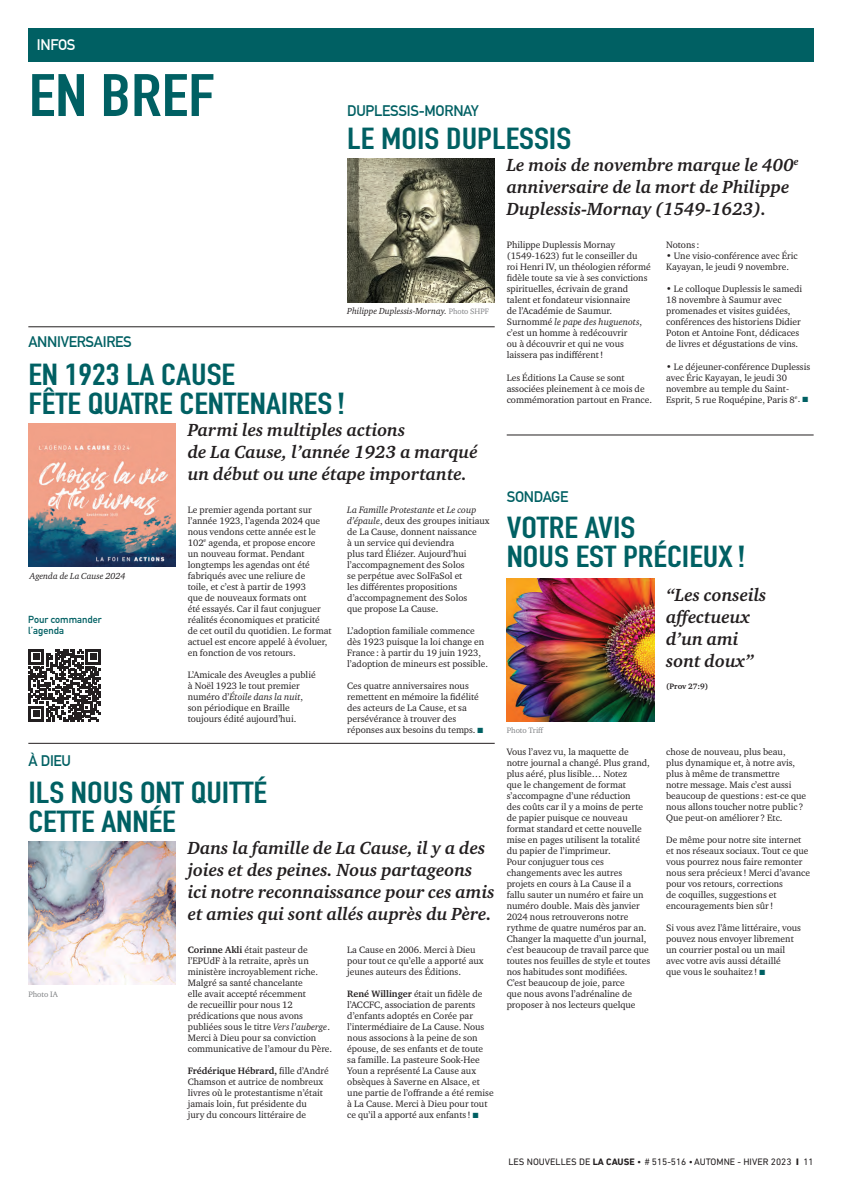
<style>
.page{position:relative;width:842px;height:1191px;background:#fff}
.page>*{position:absolute;margin:0;border:0;box-sizing:border-box;transform-origin:0 0}
.t1{font:700 58.9px "DIN Condensed";color:#006063;scale:1.22 1}
.t2{font:700 30px/29px "DIN Condensed";color:#006063;scale:1.22 1}
.t3{font:italic 700 18px/22px "Charter ITC Std";color:#231f20}
.t4{font:700 15px "DIN Alternate";letter-spacing:-.02em;color:#006063}
.t5{font:700 15px "DIN Alternate";letter-spacing:-.02em;color:#fff}
.t6{font:700 10px/11px "DIN Alternate";color:#006063}
.t7{font:9.5px/11px "Charter ITC Std";color:#231f20}
.t8{font:9.5px "DIN Next LT Pro";color:#231f20}
.t9{font:italic 9px "Charter ITC Std";color:#231f20}
.t10{font:8px "Charter ITC Std";color:#808285}
.t11{font:700 8px "Charter ITC Std";color:#231f20}
.s1{font-style:italic}
.s2{color:#006063}
.s3{font-style:normal;font-size:8px;color:#808285}
.s4{font-weight:700}
.s5{font-weight:800}
</style>
<div class="page">
<div style="left:28px;top:28px;width:786px;height:33px;background:#006063"></div>
<img style="left:28px;top:424px;width:148px;height:143px">
<svg style="left:29px;top:649px;width:72px;height:72px"></svg>
<img style="left:507px;top:578px;width:147px;height:143px">
<img style="left:28px;top:841px;width:148px;height:143px">
<hr style="left:507px;top:435px;width:307px;height:1px;background:#231f20">
<hr style="left:28px;top:326px;width:467px;height:1px;background:#231f20">
<hr style="left:28px;top:743px;width:467px;height:1px;background:#231f20">
<img style="left:347px;top:159px;width:148px;height:143px">
<h3 class="t5" style="left:37px;top:34px;width:40px">INFOS</h3>
<h1 class="t1" style="left:29px;top:56px;width:154px">EN BREF</h1>
<h3 class="t4" style="left:347px;top:100px;width:133px">DUPLESSIS-MORNAY</h3>
<h2 class="t2" style="left:347px;top:124px;width:185px">LE MOIS DUPLESSIS</h2>
<h3 class="t3" style="left:507px;top:154px;width:293px">Le mois de novembre marque le 400<sup>e </sup>anniversaire de la mort de Philippe<br>Duplessis-Mornay (1549-1623).</h3>
<p class="t7" style="left:507px;top:239px;width:145px">Philippe Duplessis Mornay (1549-1623) fut le conseiller du roi Henri IV, un théologien réformé fidèle toute sa vie à ses convictions spirituelles, écrivain de grand talent et fondateur visionnaire<br>de l’Académie de Saumur.<br>Surnommé <span class="s1">le pape des huguenots</span>, c’est un homme à redécouvrir<br>ou à découvrir et qui ne vous laissera pas indifférent!</p>
<p class="t7" style="left:507px;top:371px;width:147px">Les Éditions La Cause se sont associées pleinement à ce mois de commémoration partout en France.</p>
<p class="t7" style="left:666px;top:239px;width:35px">Notons :</p>
<p class="t7" style="left:666px;top:250px;width:133px">• Une visio-conférence avec Éric<br>Kayayan, le jeudi 9 novembre.</p>
<p class="t7" style="left:666px;top:283px;width:137px">• Le colloque Duplessis le samedi<br>18 novembre à Saumur avec promenades et visites guidées, conférences des historiens Didier<br>Poton et Antoine Font, dédicaces de livres et dégustations de vins.</p>
<p class="t7" style="left:666px;top:360px;width:145px">• Le déjeuner-conférence Duplessis avec Éric Kayayan, le jeudi 30 novembre au temple du Saint-<br>Esprit, 5 rue Roquépine, Paris 8<sup>e</sup>. <span class="s2">■</span></p>
<p class="t9" style="left:347px;top:306px;width:143px">Philippe Duplessis-Mornay. <span class="s3">Photo SHPF</span></p>
<h3 class="t4" style="left:28px;top:331px;width:105px">ANNIVERSAIRES</h3>
<h2 class="t2" style="left:28px;top:360px;width:262px">EN 1923 LA CAUSE<br>FÊTE QUATRE CENTENAIRES !</h2>
<h3 class="t3" style="left:188px;top:418px;width:291px">Parmi les multiples actions<br>de La Cause, l’année 1923 a marqué un début ou une étape importante.</h3>
<p class="t7" style="left:188px;top:503px;width:145px">Le premier agenda portant sur l’année 1923, l’agenda 2024 que nous vendons cette année est le<br>102<sup>e</sup> agenda, et propose encore<br>un nouveau format. Pendant longtemps les agendas ont été fabriqués avec une reliure de<br>toile, et c’est à partir de 1993<br>que de nouveaux formats ont<br>été essayés. Car il faut conjuguer réalités économiques et praticité de cet outil du quotidien. Le format actuel est encore appelé à évoluer, en fonction de vos retours.</p>
<p class="t7" style="left:188px;top:668px;width:129px">L’Amicale des Aveugles a publié à Noël 1923 le tout premier numéro d’<span class="s1">Étoile dans la nuit</span>, son périodique en Braille toujours édité aujourd’hui.</p>
<h3 class="t4" style="left:507px;top:485px;width:63px">SONDAGE</h3>
<h2 class="t2" style="left:507px;top:513px;width:198px">VOTRE AVIS<br>NOUS EST PRÉCIEUX!</h2>
<h3 class="t3" style="left:666px;top:583px;width:102px">“Les conseils affectueux d’un ami sont doux”</h3>
<p class="t11" style="left:666px;top:681px;width:44px">(Prov 27:9)</p>
<p class="t7" style="left:347px;top:503px;width:144px"><span class="s1">La Famille Protestante</span> et <span class="s1">Le coup d’épaule</span>, deux des groupes initiaux de La Cause, donnent naissance<br>à un service qui deviendra<br>plus tard Éliézer. Aujourd’hui l’accompagnement des Solos<br>se perpétue avec SolFaSol et<br>les différentes propositions d’accompagnement des Solos<br>que propose La Cause.</p>
<p class="t7" style="left:347px;top:624px;width:142px">L’adoption familiale commence dès 1923 puisque la loi change en France : à partir du 19 juin 1923, l’adoption de mineurs est possible.</p>
<p class="t7" style="left:347px;top:679px;width:138px">Ces quatre anniversaires nous remettent en mémoire la fidélité des acteurs de La Cause, et sa persévérance à trouver des réponses aux besoins du temps. <span class="s2">■</span></p>
<p class="t9" style="left:30px;top:570px;width:97px">Agenda de La Cause 2024</p>
<p class="t6" style="left:28px;top:613px;width:75px">Pour commander l’agenda</p>
<p class="t10" style="left:507px;top:725px;width:39px">Photo Triff</p>
<h3 class="t4" style="left:28px;top:749px;width:44px">À DIEU</h3>
<h2 class="t2" style="left:28px;top:777px;width:197px">ILS NOUS ONT QUITTÉ<br>CETTE ANNÉE</h2>
<h3 class="t3" style="left:188px;top:836px;width:308px">Dans la famille de La Cause, il y a des joies et des peines. Nous partageons ici notre reconnaissance pour ces amis et amies qui sont allés auprès du Père.</h3>
<p class="t7" style="left:188px;top:943px;width:146px"><span class="s4">Corinne Akli</span> était pasteur de l’EPUdF à la retraite, après un ministère incroyablement riche.<br>Malgré sa santé chancelante<br>elle avait accepté récemment<br>de recueillir pour nous 12 prédications que nous avons publiées sous le titre <span class="s1">Vers l’auberge</span>.<br>Merci à Dieu pour sa conviction communicative de l’amour du Père.</p>
<p class="t7" style="left:188px;top:1064px;width:142px"><span class="s4">Frédérique Hébrard,</span> fille d’André<br>Chamson et autrice de nombreux livres où le protestantisme n’était jamais loin, fut présidente du<br>jury du concours littéraire de</p>
<p class="t7" style="left:347px;top:943px;width:138px">La Cause en 2006. Merci à Dieu pour tout ce qu’elle a apporté aux jeunes auteurs des Éditions.</p>
<p class="t7" style="left:347px;top:987px;width:148px"><span class="s4">René Willinger</span> était un fidèle de l’ACCFC, association de parents d’enfants adoptés en Corée par l’intermédiaire de La Cause. Nous nous associons à la peine de son épouse, de ses enfants et de toute sa famille. La pasteure Sook-Hee<br>Youn a représenté La Cause aux obsèques à Saverne en Alsace, et une partie de l’offrande a été remise à La Cause. Merci à Dieu pour tout ce qu’il a apporté aux enfants ! <span class="s2">■</span></p>
<p class="t10" style="left:28px;top:989px;width:31px">Photo IA</p>
<p class="t7" style="left:507px;top:745px;width:145px">Vous l’avez vu, la maquette de notre journal a changé. Plus grand, plus aéré, plus lisible… Notez<br>que le changement de format s’accompagne d’une réduction<br>des coûts car il y a moins de perte de papier puisque ce nouveau format standard et cette nouvelle mise en pages utilisent la totalité du papier de l’imprimeur.<br>Pour conjuguer tous ces changements avec les autres projets en cours à La Cause il a fallu sauter un numéro et faire un numéro double. Mais dès janvier<br>2024 nous retrouverons notre rythme de quatre numéros par an.<br>Changer la maquette d’un journal, c’est beaucoup de travail parce que toutes nos feuilles de style et toutes nos habitudes sont modifiées.<br>C’est beaucoup de joie, parce<br>que nous avons l’adrénaline de proposer à nos lecteurs quelque</p>
<p class="t7" style="left:666px;top:745px;width:142px">chose de nouveau, plus beau,<br>plus dynamique et, à notre avis, plus à même de transmettre<br>notre message. Mais c’est aussi beaucoup de questions : est-ce que nous allons toucher notre public ?<br>Que peut-on améliorer ? Etc.</p>
<p class="t7" style="left:666px;top:833px;width:145px">De même pour notre site internet et nos réseaux sociaux. Tout ce que vous pourrez nous faire remonter nous sera précieux! Merci d’avance pour vos retours, corrections<br>de coquilles, suggestions et encouragements bien sûr!</p>
<p class="t7" style="left:666px;top:921px;width:136px">Si vous avez l’âme littéraire, vous pouvez nous envoyer librement un courrier postal ou un mail avec votre avis aussi détaillé<br>que vous le souhaitez ! <span class="s2">■</span></p>
<p class="t8" style="left:508px;top:1156px;width:307px">LES NOUVELLES DE <span class="s4">LA CAUSE</span> • # 515-516 •AUTOMNE - HIVER 2023 <span class="s5">I</span> 11</p>
</div>
